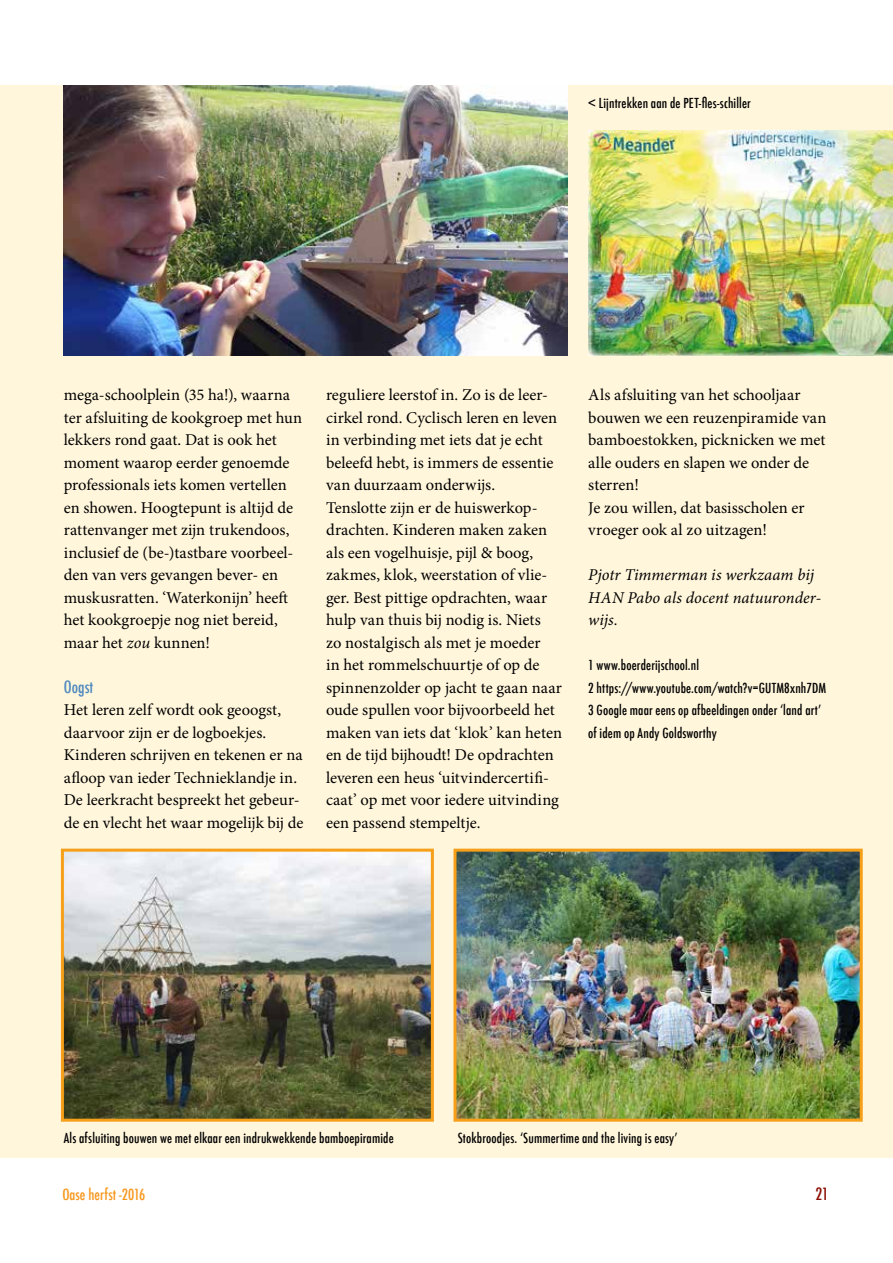
<style>
.page{position:relative;width:893px;height:1263px;background:#fff}
.page>*{position:absolute;margin:0;border:0;box-sizing:border-box;transform-origin:0 0}
.t1{font:16.5px/22.5px "Minion Pro";color:#000}
.t2{font:italic 16.5px/22.5px "Minion Pro";color:#000}
.t3{font:500 condensed 16.5px "Futura";letter-spacing:.005em;color:#4f8abe}
.t4{font:500 condensed 16.5px "Futura";color:#8b0f04}
.t5{font:500 condensed 15px "Futura";color:#f8971d}
.t6{font:500 condensed 13.5px/22.5px "Futura";letter-spacing:.01em;color:#000}
.s1{font-style:italic}
</style>
<div class="page">
<div style="left:0;top:85px;width:893px;height:1072px;background:#fff6dc"></div>
<img style="left:64px;top:85px;width:504px;height:271px">
<img style="left:457px;top:853px;width:402px;height:265px">
<div style="left:453px;top:849px;width:410px;height:273px;border:3px solid #f6a01a"></div>
<img style="left:588px;top:130px;width:305px;height:226px">
<img style="left:65px;top:853px;width:365px;height:265px">
<div style="left:61px;top:849px;width:373px;height:273px;border:3px solid #f6a01a"></div>
<p class="t6" style="left:588px;top:91px;width:164px">&lt; Lijntrekken aan de PET-fles-schiller</p>
<p class="t1" style="left:64px;top:384px;width:240px">mega-schoolplein (35 ha!), waarna ter afsluiting de kookgroep met hun lekkers rond gaat. Dat is ook het moment waarop eerder genoemde professionals iets komen vertellen en showen. Hoogtepunt is altijd de rattenvanger met zijn trukendoos, inclusief de (be-)tastbare voorbeel&shy;den van vers gevangen bever- en muskusratten. ‘Waterkonijn’ heeft het kookgroepje nog niet bereid, maar het <span class="s1">zou</span> kunnen!</p>
<p class="t3" style="left:64px;top:676px;width:31px">Oogst</p>
<p class="t1" style="left:64px;top:699px;width:241px">Het leren zelf wordt ook geoogst, daarvoor zijn er de logboekjes.<br>Kinderen schrijven en tekenen er na afloop van ieder Technieklandje in.<br>De leerkracht bespreekt het gebeur&shy;de en vlecht het waar mogelijk bij de</p>
<p class="t1" style="left:326px;top:384px;width:238px">reguliere leerstof in. Zo is de leer&shy;cirkel rond. Cyclisch leren en leven in verbinding met iets dat je echt beleefd hebt, is immers de essentie van duurzaam onderwijs.<br>Tenslotte zijn er de huiswerkop&shy;drachten. Kinderen maken zaken als een vogelhuisje, pijl &amp; boog, zakmes, klok, weerstation of vlie&shy;ger. Best pittige opdrachten, waar hulp van thuis bij nodig is. Niets<br>zo nostalgisch als met je moeder<br>in het rommelschuurtje of op de spinnenzolder op jacht te gaan naar oude spullen voor bijvoorbeeld het maken van iets dat ‘klok’ kan heten en de tijd bijhoudt! De opdrachten leveren een heus ‘uitvindercertifi&shy;caat’ op met voor iedere uitvinding een passend stempeltje.</p>
<p class="t1" style="left:588px;top:384px;width:240px">Als afsluiting van het schooljaar bouwen we een reuzenpiramide van bamboestokken, picknicken we met alle ouders en slapen we onder de sterren!<br>Je zou willen, dat basisscholen er vroeger ook al zo uitzagen!</p>
<p class="t2" style="left:588px;top:564px;width:235px">Pjotr Timmerman is werkzaam bij<br>HAN Pabo als docent natuuronder&shy;wijs.</p>
<p class="t6" style="left:588px;top:654px;width:240px">1 www.boerderijschool.nl<br>2 https://www.youtube.com/watch?v=GUTM8xnh7DM 3 Google maar eens op afbeeldingen onder ‘land art’ of idem op Andy Goldsworthy</p>
<p class="t6" style="left:64px;top:1126px;width:331px">Als afsluiting bouwen we met elkaar een indrukwekkende bamboepiramide</p>
<p class="t6" style="left:458px;top:1126px;width:221px">Stokbroodjes. ‘Summertime and the living is easy’</p>
<p class="t5" style="left:62px;top:1185px;width:84px">Oase herfst -2016</p>
<p class="t4" style="left:815px;top:1184px;width:15px">21</p>
</div>
